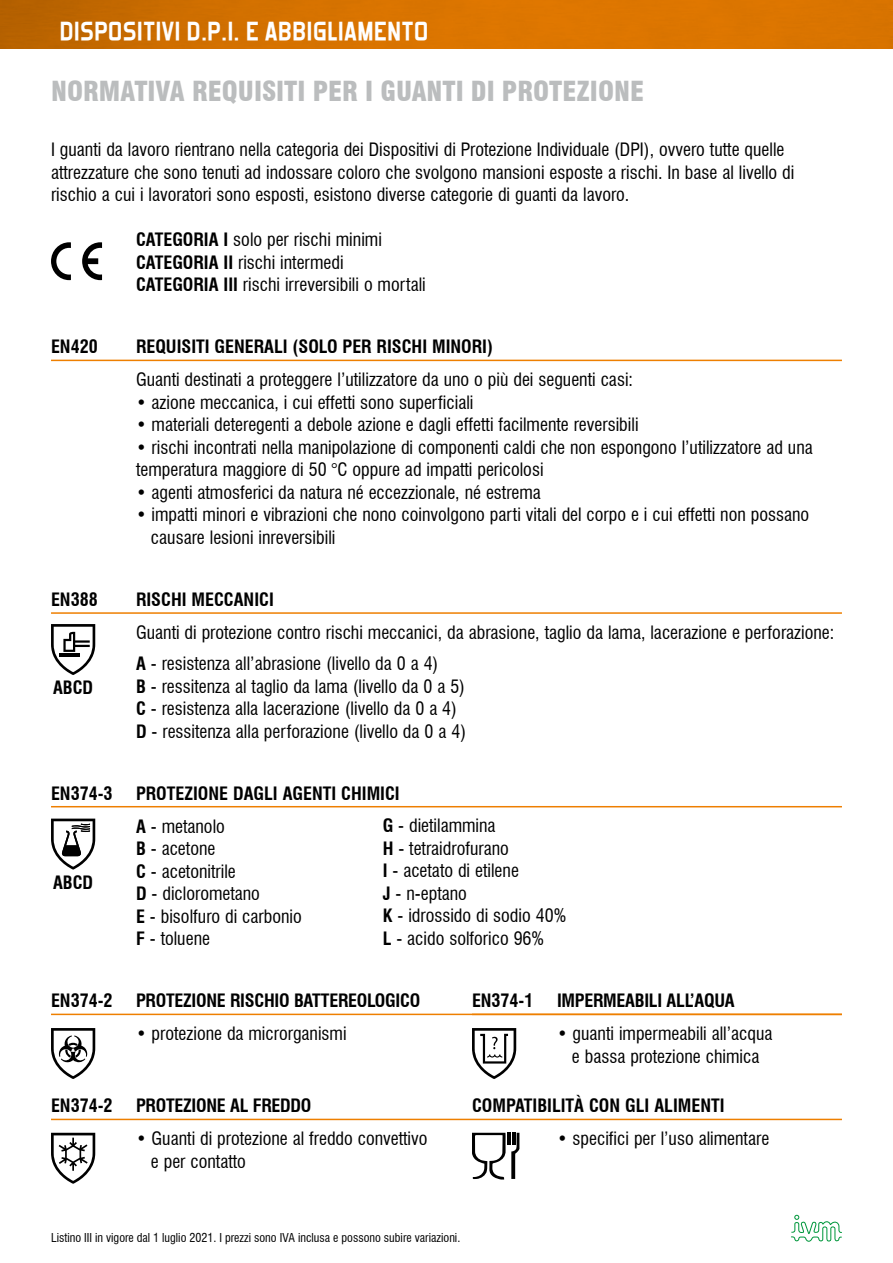
<style>
.page{position:relative;width:893px;height:1263px;background:#fff}
.page>*{position:absolute;margin:0;border:0;box-sizing:border-box;transform-origin:0 0}
.t1{font:700 30px "Forgotten Futurist";color:#fff}
.t2{font:900 condensed 27px "Swiss 721 BT";color:#bbbdbe}
.t3{font:condensed 18px/22.5px "Swiss 721 BT";color:#000}
.t4{font:700 condensed 18px/33.2px "Swiss 721 BT";color:#000}
.t5{font:condensed 12px "Swiss 721 BT";color:#000}
.s1{font-weight:700}
.s2{font-weight:400}
</style>
<div class="page">
<svg style="left:0;top:0;width:893px;height:49px;background:#d47100"></svg>
<svg style="left:791px;top:1215px;width:51px;height:27px"></svg>
<hr style="left:51px;top:360px;width:791px;height:1px;background:#ee7f00">
<hr style="left:51px;top:612px;width:791px;height:2px;background:#ee7f00">
<hr style="left:51px;top:806px;width:791px;height:1px;background:#ee7f00">
<hr style="left:51px;top:1014px;width:791px;height:1px;background:#ee7f00">
<hr style="left:51px;top:1119px;width:791px;height:1px;background:#ee7f00">
<svg style="left:51px;top:624px;width:44px;height:51px"></svg>
<svg style="left:51px;top:242px;width:20px;height:38px"></svg>
<svg style="left:82px;top:242px;width:20px;height:38px"></svg>
<svg style="left:51px;top:1028px;width:44px;height:51px"></svg>
<svg style="left:472px;top:1133px;width:47px;height:46px"></svg>
<svg style="left:51px;top:819px;width:44px;height:51px"></svg>
<svg style="left:472px;top:1028px;width:44px;height:51px"></svg>
<svg style="left:51px;top:1133px;width:44px;height:51px"></svg>
<h1 class="t1" style="left:60px;top:18px;width:370px">DISPOSITIVI D.P.I. E ABBIGLIAMENTO</h1>
<h2 class="t2" style="left:51px;top:75px;width:595px">NORMATIVA REQUISITI PER I GUANTI DI PROTEZIONE</h2>
<p class="t3" style="left:51px;top:138px;width:745px">I guanti da lavoro rientrano nella categoria dei Dispositivi di Protezione Individuale (DPI), ovvero tutte quelle attrezzature che sono tenuti ad indossare coloro che svolgono mansioni esposte a rischi. In base al livello di rischio a cui i lavoratori sono esposti, esistono diverse categorie di guanti da lavoro.</p>
<p class="t3" style="left:136px;top:228px;width:291px"><span class="s1">CATEGORIA I</span> solo per rischi minimi<br><span class="s1">CATEGORIA II</span> rischi intermedi<br><span class="s1">CATEGORIA III</span> rischi irreversibili o mortali</p>
<p class="t4" style="left:51px;top:330px;width:48px">EN420</p>
<p class="t4" style="left:136px;top:330px;width:358px">REQUISITI GENERALI (SOLO PER RISCHI MINORI)</p>
<p class="t3" style="left:136px;top:369px;width:498px">Guanti destinati a proteggere l’utilizzatore da uno o più dei seguenti casi:</p>
<p class="t3" style="left:136px;top:391px;width:339px">• azione meccanica, i cui effetti sono superficiali</p>
<p class="t3" style="left:136px;top:414px;width:504px">• materiali deteregenti a debole azione e dagli effetti facilmente reversibili</p>
<p class="t3" style="left:136px;top:436px;width:678px">• rischi incontrati nella manipolazione di componenti caldi che non espongono l’utilizzatore ad una temperatura maggiore di 50 °C oppure ad impatti pericolosi</p>
<p class="t3" style="left:136px;top:481px;width:406px">• agenti atmosferici da natura né eccezzionale, né estrema</p>
<p class="t3" style="left:151px;top:504px;width:660px;text-indent:-15px">• impatti minori e vibrazioni che nono coinvolgono parti vitali del corpo e i cui effetti non possano causare lesioni inreversibili</p>
<p class="t4" style="left:51px;top:583px;width:48px">EN388</p>
<p class="t4" style="left:136px;top:583px;width:139px">RISCHI MECCANICI</p>
<p class="t3" style="left:136px;top:617px;width:700px;line-height:31px">Guanti di protezione contro rischi meccanici, da abrasione, taglio da lama, lacerazione e perforazione:<br><span class="s1">A</span> - resistenza all’abrasione (livello da 0 a 4)</p>
<p class="t3" style="left:136px;top:675px;width:331px"><span class="s1">B</span> - ressitenza al taglio da lama (livello da 0 a 5)<br><span class="s1">C</span> - resistenza alla lacerazione (livello da 0 a 4)<br><span class="s1">D</span> - ressitenza alla perforazione (livello da 0 a 4)</p>
<p class="t4" style="left:53px;top:671px;width:42px">ABCD</p>
<p class="t4" style="left:51px;top:776px;width:63px">EN374-3</p>
<p class="t4" style="left:136px;top:776px;width:265px">PROTEZIONE DAGLI AGENTI CHIMICI<br>A <span class="s2">- metanolo</span></p>
<p class="t3" style="left:136px;top:837px;width:167px"><span class="s1">B</span> - acetone<br><span class="s1">C</span> - acetonitrile<br><span class="s1">D</span> - diclorometano<br><span class="s1">E</span> - bisolfuro di carbonio<br><span class="s1">F</span> - toluene</p>
<p class="t3" style="left:383px;top:814px;width:185px"><span class="s1">G</span> - dietilammina<br><span class="s1">H</span> - tetraidrofurano<br><span class="s1">I</span> - acetato di etilene<br><span class="s1">J</span> - n-eptano<br><span class="s1">K</span> - idrossido di sodio 40%<br><span class="s1">L</span> - acido solforico 96%</p>
<p class="t4" style="left:53px;top:866px;width:42px">ABCD</p>
<p class="t4" style="left:51px;top:984px;width:63px">EN374-2</p>
<p class="t4" style="left:136px;top:984px;width:286px">PROTEZIONE RISCHIO BATTEREOLOGICO</p>
<p class="t3" style="left:136px;top:1022px;width:212px">• protezione da microrganismi</p>
<p class="t4" style="left:51px;top:1089px;width:63px">EN374-2</p>
<p class="t4" style="left:136px;top:1089px;width:177px">PROTEZIONE AL FREDDO</p>
<p class="t3" style="left:151px;top:1128px;width:278px;text-indent:-15px">• Guanti di protezione al freddo convettivo e per contatto</p>
<p class="t4" style="left:472px;top:984px;width:63px">EN374-1</p>
<p class="t4" style="left:557px;top:984px;width:179px">IMPERMEABILI ALL’AQUA</p>
<p class="t3" style="left:557px;top:1022px;width:217px;text-align:center">• guanti impermeabili all’acqua e bassa protezione chimica</p>
<p class="t4" style="left:472px;top:1089px;width:254px">COMPATIBILITÀ CON GLI ALIMENTI</p>
<p class="t3" style="left:557px;top:1128px;width:214px">• specifici per l’uso alimentare</p>
<p class="t5" style="left:51px;top:1230px;width:411px">Listino III in vigore dal 1 luglio 2021. I prezzi sono IVA inclusa e possono subire variazioni.</p>
</div>
